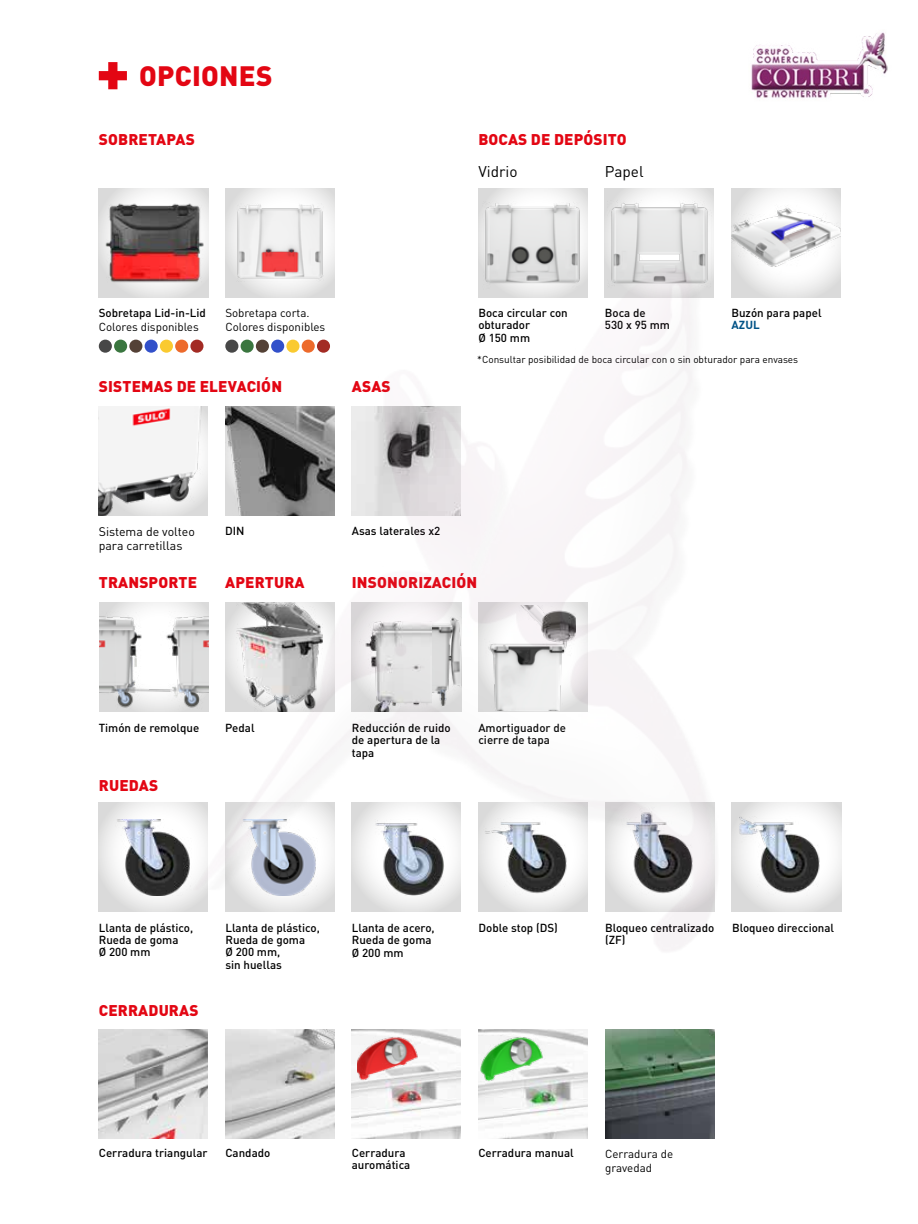
<style>
.page{position:relative;width:918px;height:1224px;background:#fff}
.page>*{position:absolute;margin:0;border:0;box-sizing:border-box;transform-origin:0 0}
.t1{font:900 27.75px "DIN Pro";letter-spacing:.01em;color:#e30613}
.t2{font:900 15.45px "DIN Pro";letter-spacing:.01em;color:#e30613}
.t3{font:15.45px "DIN Pro";color:#000}
.t4{font:12.3px "DIN Pro";color:#000}
.t5{font:500 11.55px/12.3px "DIN Pro";color:#000}
.t6{font:11.55px/13.8px "DIN Pro";color:#000}
.t7{font:700 11.55px "DIN Pro";color:#005286}
.t8{font:10.05px "DIN Pro";color:#000}
</style>
<div class="page">
<div style="left:99px;top:340px;width:13px;height:13px;background:#474747;border-radius:50%"></div>
<div style="left:114px;top:340px;width:13px;height:13px;background:#3a763f;border-radius:50%"></div>
<div style="left:129px;top:340px;width:13px;height:13px;background:#544136;border-radius:50%"></div>
<div style="left:145px;top:340px;width:13px;height:13px;background:#3250ca;border-radius:50%"></div>
<div style="left:160px;top:340px;width:13px;height:13px;background:#faca30;border-radius:50%"></div>
<div style="left:175px;top:340px;width:13px;height:13px;background:#ed6a2b;border-radius:50%"></div>
<svg style="left:190px;top:340px;width:14px;height:13px"></svg>
<svg style="left:605px;top:1029px;width:109px;height:109px;background:#53675c"></svg>
<svg style="left:478px;top:188px;width:109px;height:81px"></svg>
<img style="left:483px;top:193px;width:100px;height:76px">
<svg style="left:225px;top:188px;width:109px;height:81px"></svg>
<img style="left:236px;top:204px;width:88px;height:65px">
<img style="left:99px;top:188px;width:109px;height:109px">
<img style="left:731px;top:188px;width:110px;height:110px">
<svg style="left:605px;top:188px;width:109px;height:81px"></svg>
<img style="left:608px;top:191px;width:103px;height:78px">
<img style="left:99px;top:407px;width:94px;height:109px">
<svg style="left:99px;top:602px;width:94px;height:10px"></svg>
<img style="left:99px;top:612px;width:94px;height:99px">
<img style="left:225px;top:1029px;width:109px;height:109px">
<img style="left:99px;top:1029px;width:109px;height:109px">
<svg style="left:732px;top:803px;width:109px;height:109px"></svg>
<img style="left:737px;top:808px;width:99px;height:99px">
<svg style="left:99px;top:803px;width:94px;height:109px"></svg>
<img style="left:115px;top:819px;width:76px;height:76px">
<img style="left:352px;top:1029px;width:109px;height:109px">
<img style="left:357px;top:1034px;width:63px;height:50px">
<img style="left:478px;top:1029px;width:110px;height:109px">
<img style="left:481px;top:1034px;width:65px;height:50px">
<div style="left:99px;top:71px;width:28px;height:9px;background:#e30613"></div>
<div style="left:108px;top:62px;width:9px;height:27px;background:#e30613"></div>
<img style="left:193px;top:269px;width:522px;height:682px">
<img style="left:751px;top:32px;width:137px;height:66px">
<h1 class="t1" style="left:139px;top:57px;width:135px">OPCIONES</h1>
<h2 class="t2" style="left:99px;top:129px;width:97px">SOBRETAPAS</h2>
<h2 class="t2" style="left:478px;top:129px;width:150px">BOCAS DE DEPÓSITO</h2>
<p class="t5" style="left:99px;top:306px;width:109px">Sobretapa Lid-in-Lid</p>
<p class="t6" style="left:99px;top:319px;width:102px">Colores disponibles</p>
<p class="t6" style="left:225px;top:305px;width:102px">Sobretapa corta.<br>Colores disponibles</p>
<h2 class="t2" style="left:99px;top:376px;width:185px">SISTEMAS DE ELEVACIÓN</h2>
<h2 class="t2" style="left:352px;top:376px;width:40px">ASAS</h2>
<h2 class="t3" style="left:478px;top:161px;width:41px">Vidrio</h2>
<h2 class="t3" style="left:605px;top:161px;width:40px">Papel</h2>
<p class="t5" style="left:478px;top:306px;width:91px">Boca circular con obturador<br>Ø 150 mm</p>
<p class="t5" style="left:605px;top:306px;width:67px">Boca de<br>530 x 95 mm</p>
<p class="t5" style="left:731px;top:306px;width:92px">Buzón para papel</p>
<p class="t7" style="left:731px;top:317px;width:30px">AZUL</p>
<p class="t8" style="left:477px;top:353px;width:322px">*Consultar posibilidad de boca circular con o sin obturador para envases</p>
<p class="t4" style="left:99px;top:523px;width:98px">Sistema de volteo</p>
<p class="t5" style="left:352px;top:525px;width:90px">Asas laterales x2</p>
<p class="t4" style="left:99px;top:537px;width:85px">para carretillas</p>
<p class="t5" style="left:225px;top:525px;width:21px">DIN</p>
<h2 class="t2" style="left:99px;top:572px;width:100px">TRANSPORTE</h2>
<h2 class="t2" style="left:225px;top:572px;width:81px">APERTURA</h2>
<h2 class="t2" style="left:352px;top:572px;width:127px">INSONORIZACIÓN</h2>
<p class="t5" style="left:99px;top:721px;width:102px">Timón de remolque</p>
<p class="t5" style="left:225px;top:721px;width:31px">Pedal</p>
<h2 class="t2" style="left:99px;top:775px;width:61px">RUEDAS</h2>
<p class="t5" style="left:352px;top:721px;width:100px">Reducción de ruido de apertura de la tapa</p>
<p class="t5" style="left:478px;top:721px;width:89px">Amortiguador de cierre de tapa</p>
<p class="t5" style="left:479px;top:921px;width:81px">Doble stop (DS)</p>
<p class="t5" style="left:605px;top:921px;width:111px">Bloqueo centralizado (ZF)</p>
<p class="t5" style="left:99px;top:921px;width:96px">Llanta de plástico,</p>
<p class="t5" style="left:732px;top:921px;width:104px">Bloqueo direccional</p>
<p class="t5" style="left:99px;top:933px;width:81px">Rueda de goma<br>Ø 200 mm</p>
<p class="t5" style="left:225px;top:921px;width:96px">Llanta de plástico,<br>Rueda de goma<br>Ø 200 mm,<br>sin huellas</p>
<p class="t5" style="left:352px;top:921px;width:84px">Llanta de acero,<br>Rueda de goma<br>Ø 200 mm</p>
<h2 class="t2" style="left:99px;top:1000px;width:101px">CERRADURAS</h2>
<p class="t5" style="left:99px;top:1146px;width:110px">Cerradura triangular</p>
<p class="t5" style="left:225px;top:1146px;width:47px">Candado</p>
<p class="t5" style="left:478px;top:1146px;width:97px">Cerradura manual</p>
<p class="t5" style="left:352px;top:1146px;width:60px">Cerradura auromática</p>
<p class="t6" style="left:605px;top:1146px;width:70px">Cerradura de gravedad</p>
</div>
